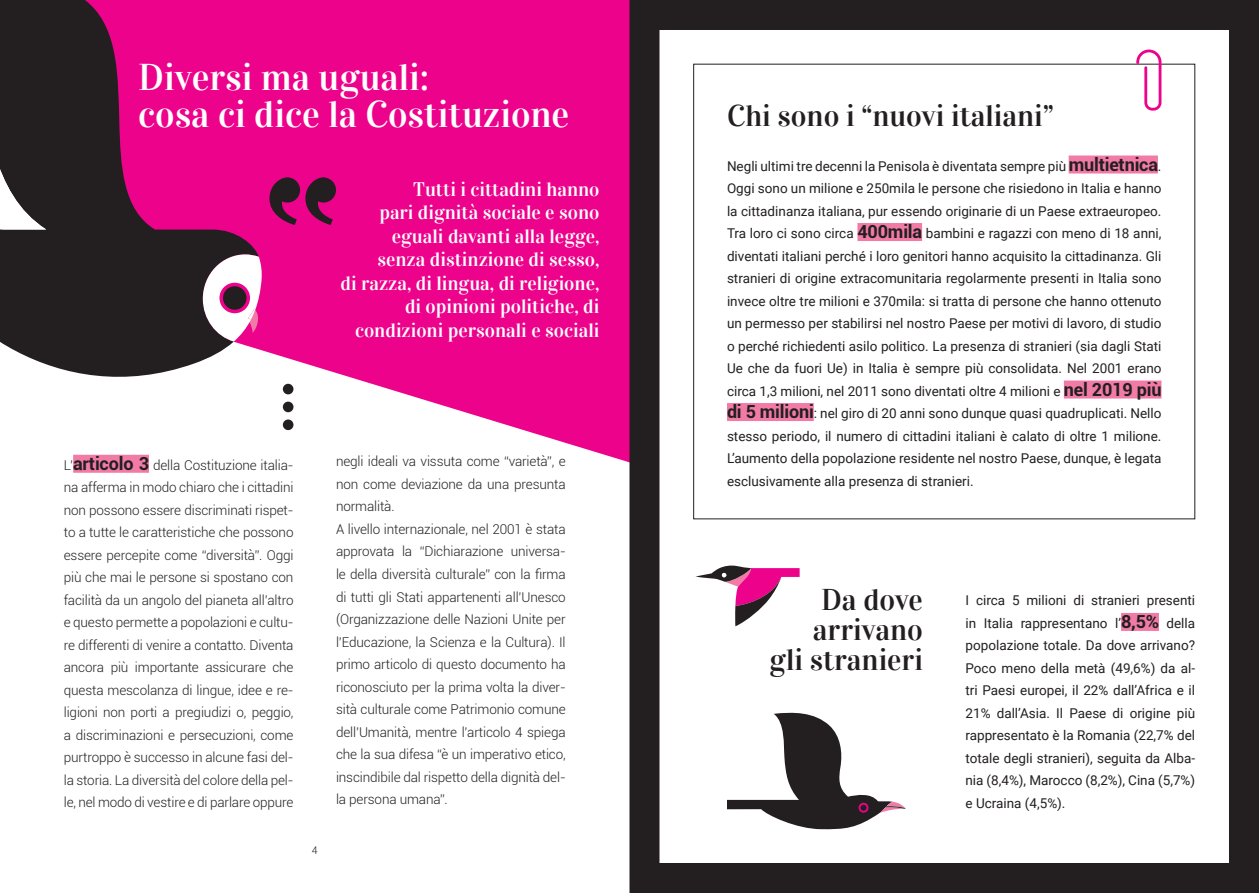
<style>
.page{position:relative;width:1259px;height:893px;background:#fff}
.page>*{position:absolute;margin:0;border:0;box-sizing:border-box;transform-origin:0 0}
.t1{font:37.2px/37.2px "Vidaloka";color:#fff}
.t2{font:30px/30px "Vidaloka";color:#231f20;text-align:right}
.t3{font:19.65px/23.5px "Vidaloka";color:#fff;text-align:right}
.t4{font:13.5px/22.5px "Roboto";color:#231f20;text-align:justify}
.t5{font:300 13.5px/22.5px "Roboto";letter-spacing:-.01em;color:#231f20;text-align:justify}
.t6{font:300 10.5px "Roboto";color:#231f20}
.s1{font-weight:700;font-size:18px}
</style>
<div class="page">
<div style="left:259px;top:0;width:370px;height:327px;background:#ed028c"></div>
<svg style="left:73px;top:327px;width:556px;height:136px"></svg>
<div style="left:629px;top:0;width:630px;height:893px;border:30px solid #231f20"></div>
<div style="left:311px;top:178px;width:25px;height:25px;background:#231f20;border-radius:50%"></div>
<svg style="left:305px;top:178px;width:28px;height:47px"></svg>
<div style="left:275px;top:178px;width:25px;height:25px;background:#231f20;border-radius:50%"></div>
<svg style="left:269px;top:178px;width:28px;height:47px"></svg>
<div style="left:1068px;top:156px;width:90px;height:18px;background:#f27aa7"></div>
<div style="left:857px;top:223px;width:65px;height:18px;background:#f27aa7"></div>
<div style="left:1064px;top:381px;width:97px;height:18px;background:#f27aa7"></div>
<div style="left:727px;top:403px;width:87px;height:18px;background:#f27aa7"></div>
<div style="left:73px;top:455px;width:76px;height:18px;background:#f27aa7"></div>
<div style="left:283px;top:384px;width:10px;height:10px;background:#231f20;border-radius:50%"></div>
<div style="left:283px;top:402px;width:10px;height:10px;background:#231f20;border-radius:50%"></div>
<div style="left:283px;top:419px;width:10px;height:11px;background:#231f20;border-radius:50%"></div>
<div style="left:1121px;top:613px;width:38px;height:18px;background:#f27aa7"></div>
<svg style="left:695px;top:565px;width:104px;height:61px"></svg>
<svg style="left:727px;top:712px;width:179px;height:117px"></svg>
<svg style="left:0;top:0;width:259px;height:412px;background:#893365"></svg>
<svg style="left:0;top:0;width:46px;height:229px;background:#3a3637"></svg>
<svg style="left:203px;top:254px;width:59px;height:88px"></svg>
<svg style="left:219px;top:283px;width:31px;height:30px"></svg>
<div style="left:223px;top:286px;width:23px;height:24px;background:#231f20;border-radius:50%"></div>
<svg style="left:1136px;top:50px;width:25px;height:61px"></svg>
<h1 class="t1" style="left:138px;top:59px;width:433px">Diversi ma uguali:<br>cosa ci dice la Costituzione</h1>
<h3 class="t3" style="left:340px;top:178px;width:260px">Tutti i cittadini hanno<br>pari dignità sociale e sono eguali davanti alla legge, senza distinzione di sesso,<br>di razza, di lingua, di religione, di opinioni politiche, di condizioni personali e sociali</h3>
<p class="t5" style="left:64px;top:453px;width:231px">L’<span class="s1">articolo 3</span> della Costituzione italia&shy;na afferma in modo chiaro che i cittadini non possono essere discriminati rispet&shy;to a tutte le caratteristiche che possono essere percepite come “diversità”. Oggi più che mai le persone si spostano con facilità da un angolo del pianeta all’altro e questo permette a popolazioni e cultu&shy;re differenti di venire a contatto. Diventa ancora più importante assicurare che questa mescolanza di lingue, idee e re&shy;ligioni non porti a pregiudizi o, peggio, a discriminazioni e persecuzioni, come purtroppo è successo in alcune fasi del&shy;la storia. La diversità del colore della pel&shy;le, nel modo di vestire e di parlare oppure</p>
<p class="t5" style="left:336px;top:450px;width:231px;text-align:left">negli ideali va vissuta come “varietà”, e non come deviazione da una presunta normalità.<br>A livello internazionale, nel 2001 è stata approvata la “Dichiarazione universa&shy;le della diversità culturale” con la firma di tutti gli Stati appartenenti all’Unesco (Organizzazione delle Nazioni Unite per l’Educazione, la Scienza e la Cultura). Il primo articolo di questo documento ha riconosciuto per la prima volta la diver&shy;sità culturale come Patrimonio comune dell’Umanità, mentre l’articolo 4 spiega che la sua difesa “è un imperativo etico, inscindibile dal rispetto della dignità del&shy;la persona umana”.</p>
<p class="t6" style="left:312px;top:843px;width:7px">4</p>
<h2 class="t2" style="left:727px;top:101px;width:328px">Chi sono i “nuovi italiani”</h2>
<p class="t4" style="left:727px;top:154px;width:436px">Negli ultimi tre decenni la Penisola è diventata sempre più <span class="s1">multietnica</span>.<br>Oggi sono un milione e 250mila le persone che risiedono in Italia e hanno la cittadinanza italiana, pur essendo originarie di un Paese extraeuropeo.<br>Tra loro ci sono circa <span class="s1">400mila</span> bambini e ragazzi con meno di 18 anni, diventati italiani perché i loro genitori hanno acquisito la cittadinanza. Gli stranieri di origine extracomunitaria regolarmente presenti in Italia sono invece oltre tre milioni e 370mila: si tratta di persone che hanno ottenuto un permesso per stabilirsi nel nostro Paese per motivi di lavoro, di studio o perché richiedenti asilo politico. La presenza di stranieri (sia dagli Stati Ue che da fuori Ue) in Italia è sempre più consolidata. Nel 2001 erano circa 1,3 milioni, nel 2011 sono diventati oltre 4 milioni e <span class="s1">nel 2019 più di 5 milioni</span>: nel giro di 20 anni sono dunque quasi quadruplicati. Nello stesso periodo, il numero di cittadini italiani è calato di oltre 1 milione.<br>L’aumento della popolazione residente nel nostro Paese, dunque, è legata esclusivamente alla presenza di stranieri.</p>
<h2 class="t2" style="left:769px;top:585px;width:155px">Da dove arrivano<br>gli stranieri</h2>
<p class="t4" style="left:965px;top:589px;width:231px">I circa 5 milioni di stranieri presenti in Italia rappresentano l’<span class="s1">8,5%</span> della popolazione totale. Da dove arrivano?<br>Poco meno della metà (49,6%) da al&shy;tri Paesi europei, il 22% dall’Africa e il 21% dall’Asia. Il Paese di origine più rappresentato è la Romania (22,7% del totale degli stranieri), seguita da Alba&shy;nia (8,4%), Marocco (8,2%), Cina (5,7%) e Ucraina (4,5%).</p>
</div>
